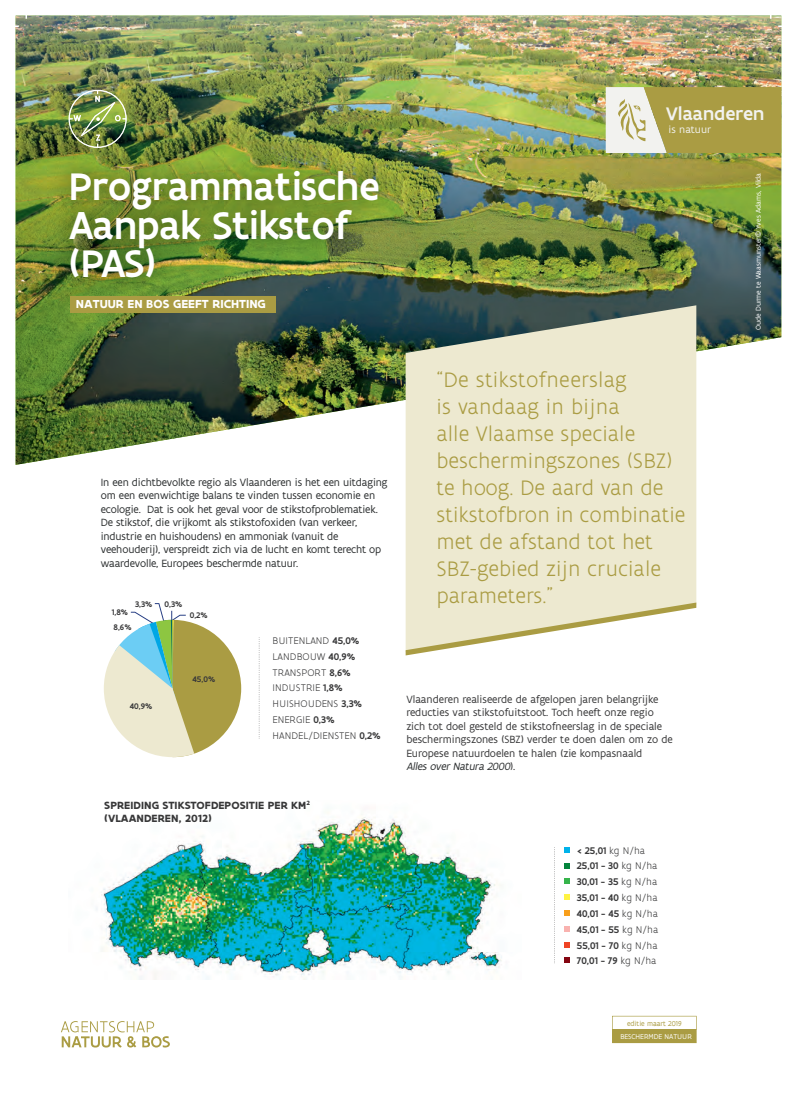
<style>
.page{position:relative;width:797px;height:1105px;background:#fff}
.page>*{position:absolute;margin:0;border:0;box-sizing:border-box;transform-origin:0 0}
.t1{font:500 41.25px/38.8px "Flanders Art Sans";color:#fff}
.t2{font:300 22.5px/27px "Flanders Art Sans";color:#aa9c43}
.t3{font:500 19.5px "Flanders Art Sans";color:#f2f2ef}
.t4{font:700 12.5px "Flanders Art Sans";color:#fff}
.t5{font:11.25px/13.5px "Flanders Art Sans";letter-spacing:-.01em;color:#2c2f30}
.t6{font:11.25px/13.5px "Flanders Art Sans";color:#383839}
.t7{font:700 11.25px/13.5px "Flanders Art Sans";letter-spacing:.005em;color:#383839}
.t8{font:10.88px "Flanders Art Sans";color:#f2f2ef}
.t9{font:500 10.38px/15.6px "Flanders Art Sans";color:#383839}
.t10{font:300 10.38px/16px "Flanders Art Sans";letter-spacing:.005em;color:#383839}
.t11{font:500 8.75px "Flanders Art Sans";color:#383839}
.t12{font:7.5px "Flanders Art Sans";color:#fff}
.t13{font:7.5px "Flanders Art Sans";color:#aa9c43}
.s1{font-weight:500}
.s2{font-style:italic;color:#2c2f30}
.s3{font-weight:300}
</style>
<div class="page">
<img style="left:96px;top:817px;width:406px;height:163px">
<img style="left:16px;top:16px;width:765px;height:449px">
<svg style="left:61px;top:1021px;width:109px;height:26px"></svg>
<svg style="left:605px;top:87px;width:176px;height:65px"></svg>
<img style="left:48px;top:149px;width:353px;height:151px">
<svg style="left:405px;top:305px;width:291px;height:297px;background:#dcdbc5"></svg>
<svg style="left:405px;top:602px;width:291px;height:53px"></svg>
<img style="left:69px;top:90px;width:58px;height:58px">
<div style="left:71px;top:296px;width:205px;height:17px;background:#aa9c43"></div>
<svg style="left:259px;top:637px;width:1px;height:100px"></svg>
<svg style="left:554px;top:847px;width:1px;height:116px"></svg>
<svg style="left:564px;top:847px;width:5px;height:5px"></svg>
<svg style="left:564px;top:863px;width:5px;height:5px"></svg>
<svg style="left:564px;top:895px;width:5px;height:5px"></svg>
<svg style="left:564px;top:879px;width:5px;height:5px"></svg>
<svg style="left:564px;top:910px;width:5px;height:5px"></svg>
<svg style="left:564px;top:926px;width:5px;height:5px"></svg>
<svg style="left:564px;top:942px;width:5px;height:5px"></svg>
<svg style="left:564px;top:957px;width:5px;height:5px"></svg>
<svg style="left:104px;top:603px;width:137px;height:154px"></svg>
<svg style="left:612px;top:1016px;width:84px;height:27px"></svg>
<h1 class="t1" style="left:69px;top:167px;width:312px">Programmatische<br>Aanpak Stikstof (PAS)</h1>
<p class="t4" style="left:76px;top:296px;width:191px">NATUUR EN BOS GEEFT RICHTING</p>
<p class="t5" style="left:101px;top:475px;width:288px">In een dichtbevolkte regio als Vlaanderen is het een uitdaging om een evenwichtige balans te vinden tussen economie en ecologie. Dat is ook het geval voor de stikstofproblematiek.<br>De stikstof, die vrijkomt als stikstofoxiden (van verkeer, industrie en huishoudens) en ammoniak (vanuit de veehouderij), verspreidt zich via de lucht en komt terecht op waardevolle, Europees beschermde natuur.</p>
<p class="t11" style="left:135px;top:598px;width:19px">3,3%</p>
<p class="t11" style="left:164px;top:599px;width:19px">0,3%</p>
<p class="t11" style="left:112px;top:607px;width:18px">1,8%</p>
<p class="t11" style="left:190px;top:610px;width:20px">0,2%</p>
<p class="t11" style="left:114px;top:622px;width:20px">8,6%</p>
<p class="t11" style="left:130px;top:700px;width:24px">40,9%</p>
<p class="t11" style="left:192px;top:674px;width:24px">45,0%</p>
<p class="t10" style="left:272px;top:633px;width:88px">BUITENLAND <span class="s1">45,0%<br></span>LANDBOUW <span class="s1">40,9%</span></p>
<p class="t10" style="left:272px;top:680px;width:72px">INDUSTRIE <span class="s1">1,8%</span></p>
<p class="t10" style="left:272px;top:664px;width:80px">TRANSPORT <span class="s1">8,6%</span></p>
<p class="t10" style="left:272px;top:696px;width:110px">HUISHOUDENS <span class="s1">3,3%<br></span>ENERGIE <span class="s1">0,3%<br></span>HANDEL/DIENSTEN <span class="s1">0,2%</span></p>
<p class="t7" style="left:104px;top:798px;width:207px">SPREIDING STIKSTOFDEPOSITIE PER KM<sup>2 </sup>(VLAANDEREN, 2012)</p>
<h3 class="t3" style="left:665px;top:101px;width:100px">Vlaanderen</h3>
<p class="t8" style="left:668px;top:123px;width:44px">is natuur</p>
<h2 class="t2" style="left:436px;top:366px;width:250px">“De stikstofneerslag<br>is vandaag in bijna<br>alle Vlaamse speciale beschermingszones (SBZ) te hoog. De aard van de stikstofbron in combinatie met de afstand tot het<br>SBZ-gebied zijn cruciale parameters.”</h2>
<p class="t6" style="left:406px;top:692px;width:268px">Vlaanderen realiseerde de afgelopen jaren belangrijke reducties van stikstofuitstoot. Toch heeft onze regio zich tot doel gesteld de stikstofneerslag in de speciale beschermingszones (SBZ) verder te doen dalen om zo de Europese natuurdoelen te halen (zie kompasnaald <span class="s2">AllesoverNatura 2000</span>) .</p>
<p class="t9" style="left:577px;top:842px;width:82px">&lt; 25,01 <span class="s3">kg N/ha<br></span>25,01 - 30 <span class="s3">kg N/ha</span></p>
<p class="t9" style="left:577px;top:890px;width:82px">35,01 - 40 <span class="s3">kg N/ha</span></p>
<p class="t9" style="left:577px;top:874px;width:82px">30,01 - 35 <span class="s3">kg N/ha</span></p>
<p class="t9" style="left:577px;top:906px;width:83px;text-align:justify">40,01 - 45 <span class="s3">kg N/ha </span>45,01 - 55 <span class="s3">kg N/ha </span>55,01 - 70 <span class="s3">kg N/ha </span>70,01 - 79 <span class="s3">kg N/ha</span></p>
<p class="t12" style="left:753px;top:330px;width:159px;rotate:-90deg">Oude Durme te Waasmunster© Yves Adams, Vilda</p>
<p class="t13" style="left:627px;top:1018px;width:56px">editie maart 2019</p>
<p class="t12" style="left:620px;top:1032px;width:73px">BESCHERMDE NATUUR</p>
</div>
